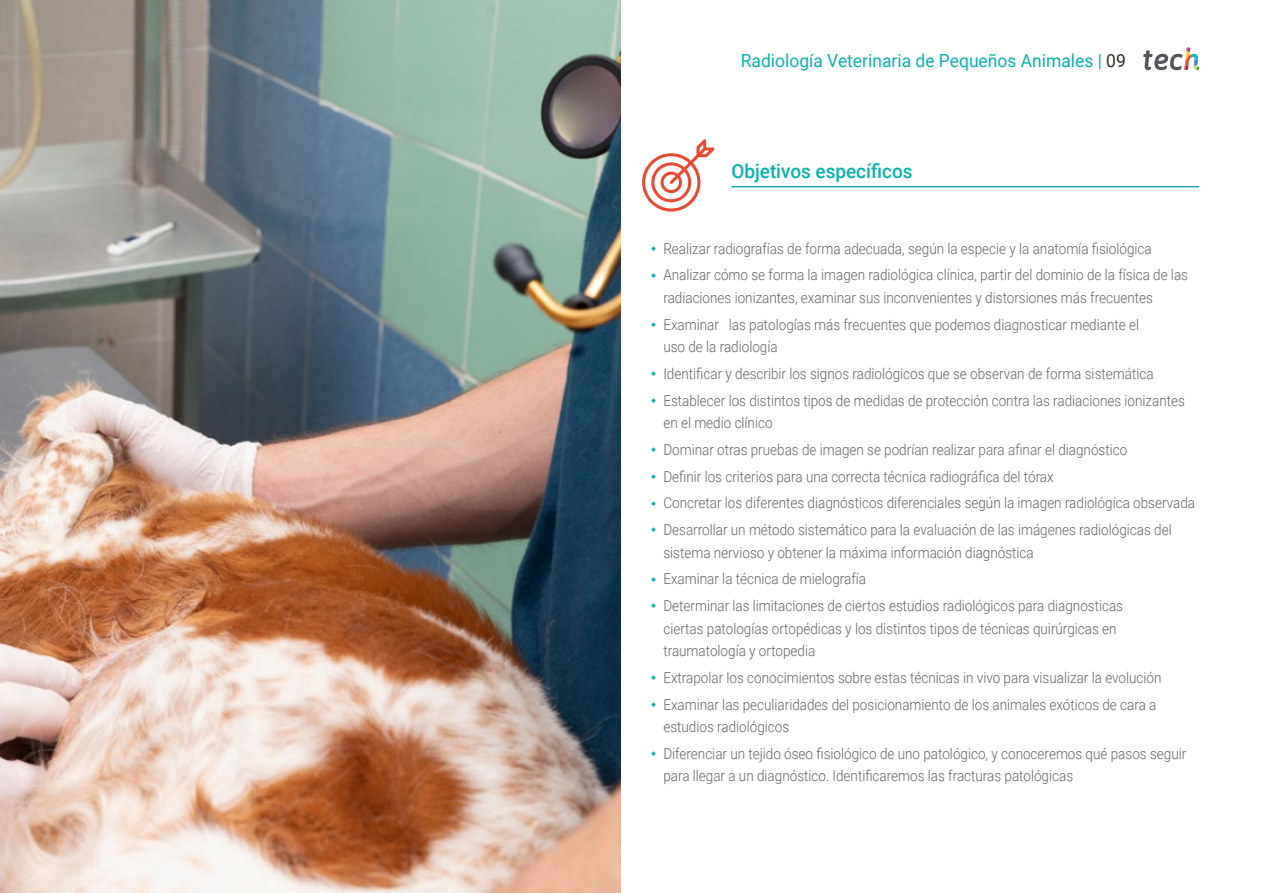
<style>
.page{position:relative;width:1263px;height:893px;background:#fff}
.page>*{position:absolute;margin:0;border:0;box-sizing:border-box;transform-origin:0 0}
.t1{font:500 19.5px "Roboto";color:#09b2af}
.t2{font:18px "Roboto";color:#09b2af}
.t3{font:300 15px/26.7px "Roboto";color:#61646a;scale:.9 1}
.s1{color:#00b0ae}
.s2{color:#312e20}
</style>
<div class="page">
<svg style="left:642px;top:139px;width:72px;height:73px"></svg>
<hr style="left:731px;top:186px;width:468px;height:1px;background:#09b2af">
<svg style="left:1143px;top:47px;width:56px;height:24px"></svg>
<img style="left:0;top:0;width:621px;height:893px">
<p class="t2" style="left:741px;top:48px;width:387px">Radiología Veterinaria de Pequeños An<span class="s1">imales |</span> <span class="s2">09</span></p>
<h1 class="t1" style="left:731px;top:158px;width:183px">Objetivos específicos</h1>
<p class="t3" style="left:663px;top:234px;width:584px">Realizar radiografías de forma adecuada, según la especie y la anatomía fisiológica<br>Analizar cómo se forma la imagen radiológica clínica, partir del dominio de la física de las</p>
<p class="t3" style="left:663px;top:284px;width:545px">radiaciones ionizantes, examinar sus inconvenientes y distorsiones más frecuentes<br>Examinar las patologías más frecuentes que podemos diagnosticar mediante el</p>
<p class="t3" style="left:663px;top:333px;width:581px">uso de la radiología<br>Identificar y describir los signos radiológicos que se observan de forma sistemática<br>Establecer los distintos tipos de medidas de protección contra las radiaciones ionizantes</p>
<p class="t3" style="left:663px;top:409px;width:592px">en el medio clínico<br>Dominar otras pruebas de imagen se podrían realizar para afinar el diagnóstico<br>Definir los criterios para una correcta técnica radiográfica del tórax<br>Concretar los diferentes diagnósticos diferenciales según la imagen radiológica observada Desarrollar un método sistemático para la evaluación de las imágenes radiológicas del</p>
<p class="t3" style="left:663px;top:538px;width:512px">sistema nervioso y obtener la máxima información diagnóstica<br>Examinar la técnica de mielografía<br>Determinar las limitaciones de ciertos estudios radiológicos para diagnosticas</p>
<p class="t3" style="left:663px;top:616px;width:505px;line-height:22.5px">ciertas patologías ortopédicas y los distintos tipos de técnicas quirúrgicas en traumatología y ortopedia</p>
<p class="t3" style="left:663px;top:664px;width:555px">Extrapolar los conocimientos sobre estas técnicas in vivo para visualizar la evolución<br>Examinar las peculiaridades del posicionamiento de los animales exóticos de cara a</p>
<p class="t3" style="left:663px;top:713px;width:582px">estudios radiológicos<br>Diferenciar un tejido óseo fisiológico de uno patológico, y conoceremos qué pasos seguir</p>
<p class="t3" style="left:663px;top:762px;width:457px">para llegar a un diagnóstico. Identificaremos las fracturas patológicas</p>
</div>
